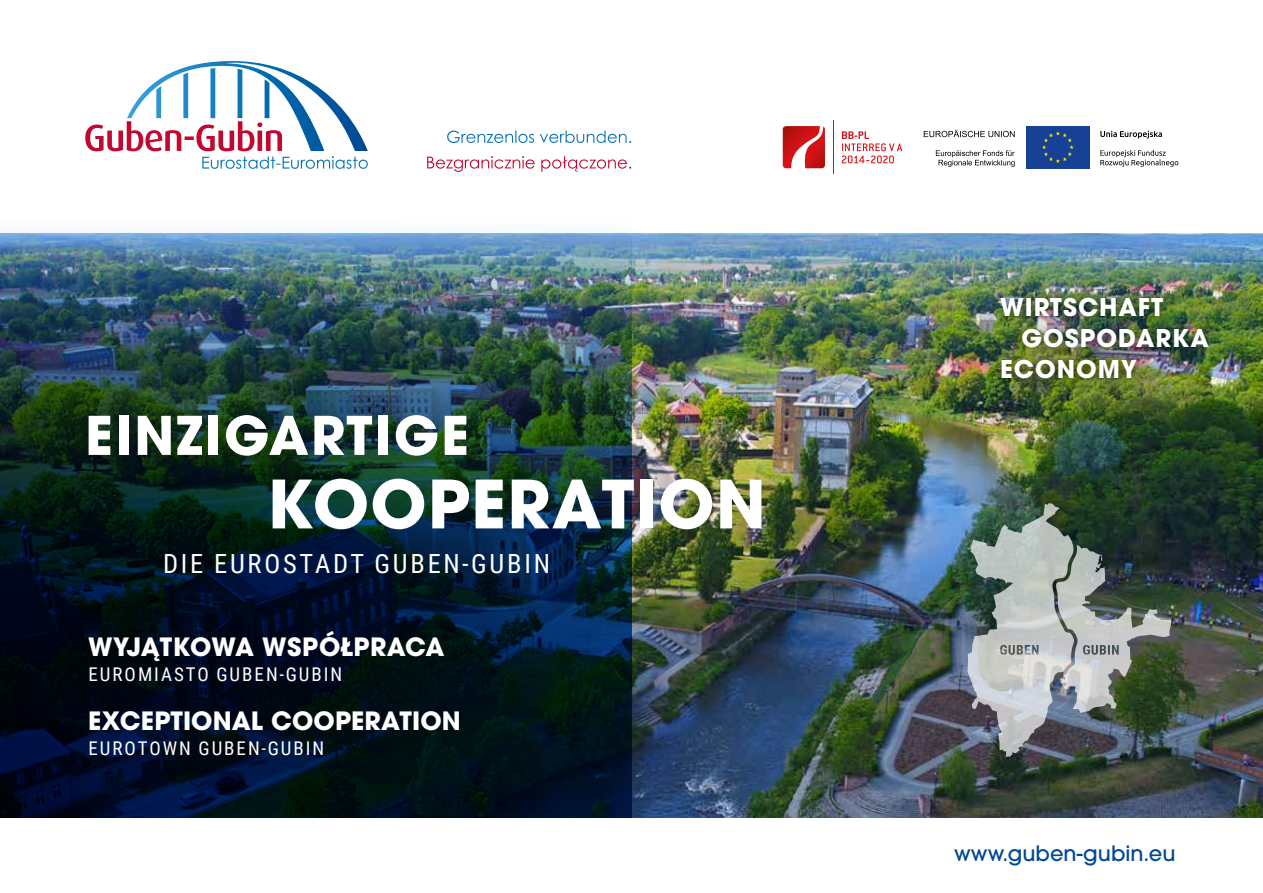
<style>
.page{position:relative;width:1263px;height:893px;background:#fff}
.page>*{position:absolute;margin:0;border:0;box-sizing:border-box;transform-origin:0 0}
.t1{font:700 66px "ITC Avant Garde Pro";letter-spacing:.02em;color:#fff}
.t2{font:700 52.8px "ITC Avant Garde Pro";letter-spacing:.04em;color:#fff}
.t3{font:26.4px "Roboto Condensed";letter-spacing:.105em;color:#fff}
.t4{font:700 25.05px "ITC Avant Garde Pro";letter-spacing:.005em;color:#fff}
.t5{font:700 24.3px "ITC Avant Garde Pro";letter-spacing:.04em;color:#fff}
.t6{font:500 21px "ITC Avant Garde Pro";color:#004994}
.t7{font:18.9px "Roboto Condensed";letter-spacing:.105em;color:#fff}
</style>
<div class="page">
<img style="left:631px;top:234px;width:632px;height:584px">
<svg style="left:85px;top:61px;width:283px;height:108px"></svg>
<svg style="left:447px;top:131px;width:184px;height:12px"></svg>
<svg style="left:427px;top:156px;width:204px;height:16px"></svg>
<svg style="left:842px;top:131px;width:60px;height:32px"></svg>
<hr style="left:833px;top:120px;width:1px;height:54px;background:#d41317">
<svg style="left:783px;top:126px;width:42px;height:42px"></svg>
<div style="left:1026px;top:126px;width:63px;height:42px;background:#164194"></div>
<svg style="left:1042px;top:131px;width:32px;height:32px"></svg>
<svg style="left:1100px;top:150px;width:78px;height:17px"></svg>
<svg style="left:1100px;top:131px;width:62px;height:8px"></svg>
<svg style="left:924px;top:130px;width:91px;height:7px"></svg>
<svg style="left:936px;top:150px;width:79px;height:17px"></svg>
<div style="left:0;top:222px;width:631px;height:596px;background:linear-gradient(to right,#f7f9fb,#f8fcfd)"></div>
<img style="left:0;top:234px;width:631px;height:584px">
<img style="left:967px;top:503px;width:205px;height:254px">
<div style="left:992px;top:288px;width:180px;height:38px;background:#000;opacity:.6"></div>
<div style="left:992px;top:351px;width:153px;height:37px;background:#000;opacity:.6"></div>
<div style="left:1013px;top:320px;width:204px;height:37px;background:#000;opacity:.6"></div>
<h2 class="t2" style="left:85px;top:400px;width:385px">EINZIGARTIGE</h2>
<h1 class="t1" style="left:267px;top:460px;width:501px">KOOPERATION</h1>
<p class="t3" style="left:163px;top:545px;width:388px">DIE EUROSTADT GUBEN-GUBIN</p>
<p class="t4" style="left:88px;top:630px;width:358px">WYJĄTKOWA WSPÓŁPRACA</p>
<p class="t7" style="left:89px;top:661px;width:255px">EUROMIASTO GUBEN-GUBIN</p>
<p class="t4" style="left:88px;top:704px;width:374px">EXCEPTIONAL COOPERATION</p>
<p class="t7" style="left:89px;top:735px;width:237px">EUROTOWN GUBEN-GUBIN</p>
<p class="t5" style="left:1000px;top:291px;width:165px">WIRTSCHAFT</p>
<p class="t5" style="left:1021px;top:322px;width:189px">GOSPODARKA</p>
<p class="t5" style="left:1000px;top:353px;width:138px">ECONOMY</p>
<p class="t6" style="left:954px;top:840px;width:223px">www.guben-gubin.eu</p>
</div>
